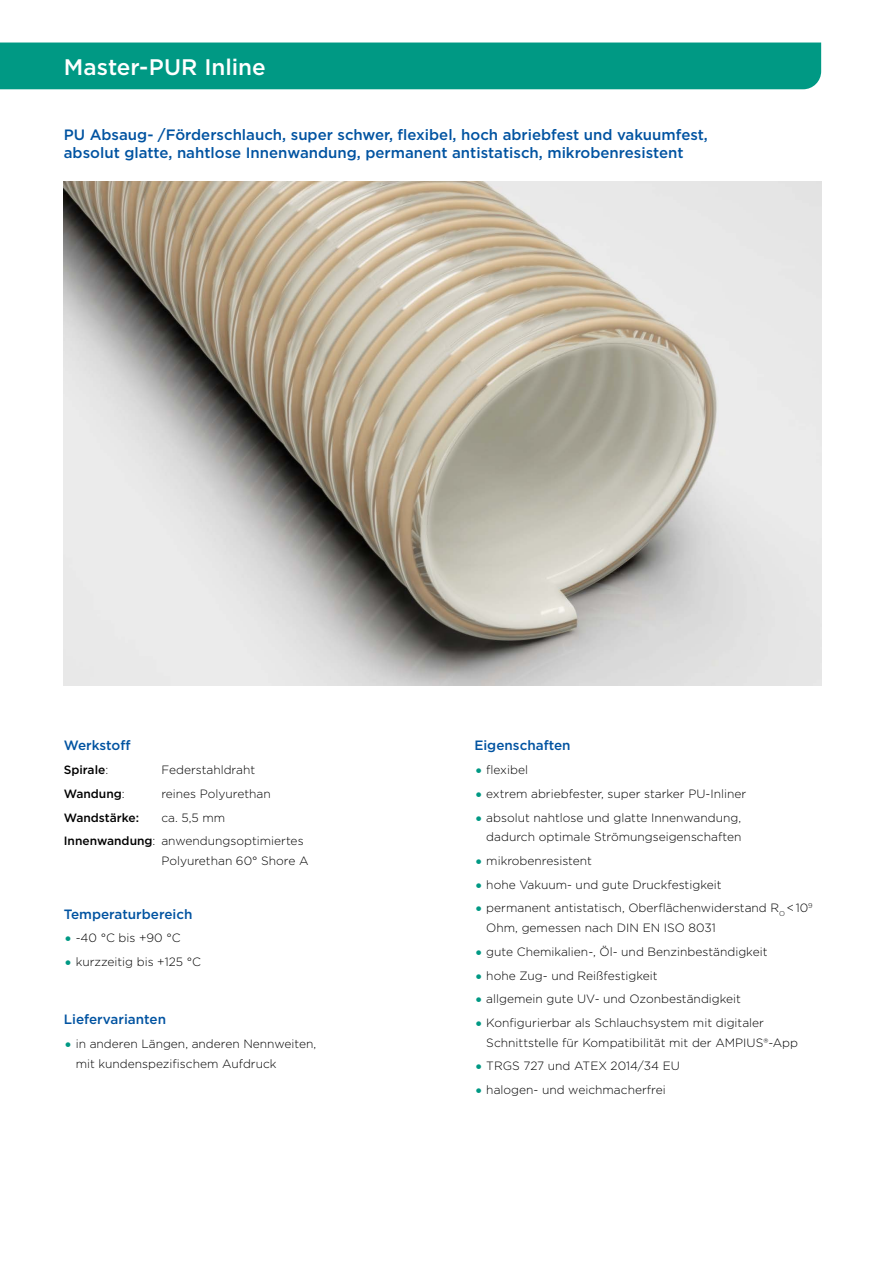
<style>
.page{position:relative;width:885px;height:1263px;background:#fff}
.page>*{position:absolute;margin:0;border:0;box-sizing:border-box;transform-origin:0 0}
.t1{font:500 22.5px "Gotham";color:#fff}
.t2{font:500 15px/18px "Gotham";color:#0053a1}
.t3{font:500 13.5px "Gotham";color:#0053a1}
.t4{font:300 12px/19.5px "Gotham";color:#000}
.t5{font:500 12px "Gotham";color:#000}
.s1{font-weight:300}
.s2{font-weight:500}
.s3{font-weight:400;font-size:18px;color:#009984}
</style>
<div class="page">
<img style="left:64px;top:182px;width:757px;height:504px">
<div style="left:0;top:43px;width:821px;height:46px;background:#009984"></div>
<h1 class="t1" style="left:64px;top:52px;width:203px">Master-PUR Inline</h1>
<p class="t2" style="left:64px;top:125px;width:645px">PU Absaug- /Förderschlauch, super schwer, flexibel, hoch abriebfest und vakuumfest, absolut glatte, nahtlose Innenwandung, permanent antistatisch, mikrobenresistent</p>
<p class="t3" style="left:64px;top:737px;width:68px">Werkstoff</p>
<p class="t5" style="left:64px;top:762px;width:46px">Spirale<span class="s1">:</span></p>
<p class="t4" style="left:161px;top:760px;width:95px">Federstahldraht</p>
<p class="t5" style="left:64px;top:786px;width:62px">Wandung<span class="s1">:</span></p>
<p class="t4" style="left:161px;top:784px;width:111px">reines Polyurethan</p>
<p class="t5" style="left:64px;top:810px;width:77px">Wandstärke:</p>
<p class="t4" style="left:64px;top:805px;width:241px;line-height:23.7px;text-indent:98px">ca. 5,5 mm<br><span class="s2">Innenwandung</span>: anwendungsoptimiertes</p>
<p class="t4" style="left:161px;top:851px;width:149px">Polyurethan 60° Shore A</p>
<p class="t3" style="left:64px;top:905px;width:130px">Temperaturbereich</p>
<p class="t4" style="left:64px;top:928px;width:118px"><span class="s3">•</span> -40 °C bis +90 °C</p>
<p class="t4" style="left:64px;top:952px;width:139px"><span class="s3">•</span> kurzzeitig bis +125 °C</p>
<p class="t3" style="left:64px;top:1011px;width:104px">Liefervarianten</p>
<p class="t4" style="left:76px;top:1034px;width:242px;text-indent:-12px"><span class="s3">•</span> in anderen Längen, anderen Nennweiten, mit kundenspezifischem Aufdruck</p>
<p class="t3" style="left:474px;top:737px;width:98px">Eigenschaften</p>
<p class="t4" style="left:474px;top:760px;width:55px"><span class="s3">•</span> flexibel</p>
<p class="t4" style="left:474px;top:784px;width:273px"><span class="s3">•</span> extrem abriebfester, super starker PU-Inliner</p>
<p class="t4" style="left:474px;top:807px;width:268px;text-align:right"><span class="s3">•</span> absolut nahtlose und glatte Innenwandung, dadurch optimale Strömungseigenschaften</p>
<p class="t4" style="left:474px;top:851px;width:119px"><span class="s3">•</span> mikrobenresistent</p>
<p class="t4" style="left:474px;top:874px;width:249px"><span class="s3">•</span> hohe Vakuum- und gute Druckfestigkeit</p>
<p class="t4" style="left:486px;top:898px;width:328px;text-indent:-12px"><span class="s3">•</span> permanent antistatisch, Oberflächenwiderstand R<sub>O</sub> &lt; 10<sup>9<br></sup>Ohm, gemessen nach DIN EN ISO 8031</p>
<p class="t4" style="left:474px;top:941px;width:294px"><span class="s3">•</span> gute Chemikalien-, Öl- und Benzinbeständigkeit</p>
<p class="t4" style="left:474px;top:965px;width:185px"><span class="s3">•</span> hohe Zug- und Reißfestigkeit</p>
<p class="t4" style="left:474px;top:989px;width:268px"><span class="s3">•</span> allgemein gute UV- und Ozonbeständigkeit</p>
<p class="t4" style="left:486px;top:1013px;width:313px;text-indent:-12px"><span class="s3">•</span> Konfigurierbar als Schlauchsystem mit digitaler<br>Schnittstelle für Kompatibilität mit der AMPIUS®-App</p>
<p class="t4" style="left:474px;top:1056px;width:207px"><span class="s3">•</span> TRGS 727 und ATEX 2014/34 EU</p>
<p class="t4" style="left:474px;top:1080px;width:193px"><span class="s3">•</span> halogen- und weichmacherfrei</p>
</div>
